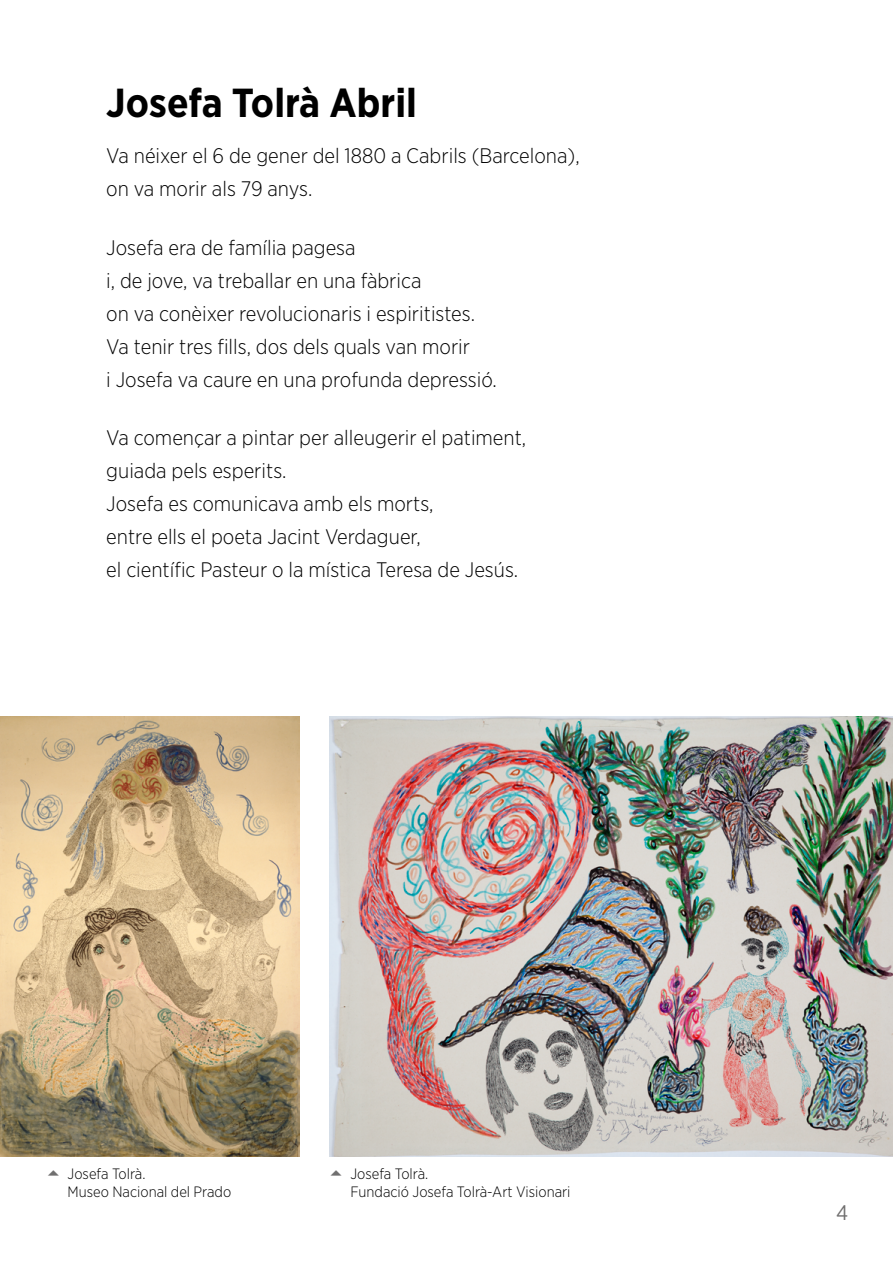
<style>
.page{position:relative;width:893px;height:1263px;background:#fff}
.page>*{position:absolute;margin:0;border:0;box-sizing:border-box;transform-origin:0 0}
.t1{font:700 40.5px "Gotham Narrow";color:#000}
.t2{font:300 21px/33px "Gotham Narrow";color:#000}
.t3{font:21px "Gotham Narrow";color:#706f6f}
.t4{font:300 15px/18px "Gotham Narrow";color:#000}
</style>
<div class="page">
<img style="left:0;top:716px;width:300px;height:441px">
<img style="left:330px;top:716px;width:563px;height:441px">
<h2 class="t1" style="left:106px;top:77px;width:312px">Josefa Tolrà Abril</h2>
<p class="t2" style="left:106px;top:139px;width:475px">Va néixer el 6 de gener del 1880 a Cabrils (Barcelona), on va morir als 79 anys.</p>
<p class="t2" style="left:106px;top:230px;width:392px">Josefa era de família pagesa<br>i, de jove, va treballar en una fàbrica<br>on va conèixer revolucionaris i espiritistes.<br>Va tenir tres fills, dos dels quals van morir<br>i Josefa va caure en una profunda depressió.</p>
<p class="t2" style="left:106px;top:421px;width:421px">Va començar a pintar per alleugerir el patiment, guiada pels esperits.<br>Josefa es comunicava amb els morts,<br>entre ells el poeta Jacint Verdaguer,<br>el científic Pasteur o la mística Teresa de Jesús.</p>
<p class="t4" style="left:68px;top:1165px;width:165px">Josefa Tolrà.<br>Museo Nacional del Prado</p>
<p class="t4" style="left:350px;top:1165px;width:222px">Josefa Tolrà.<br>Fundació Josefa Tolrà-Art Visionari</p>
<p class="t3" style="left:836px;top:1200px;width:14px">4</p>
</div>
